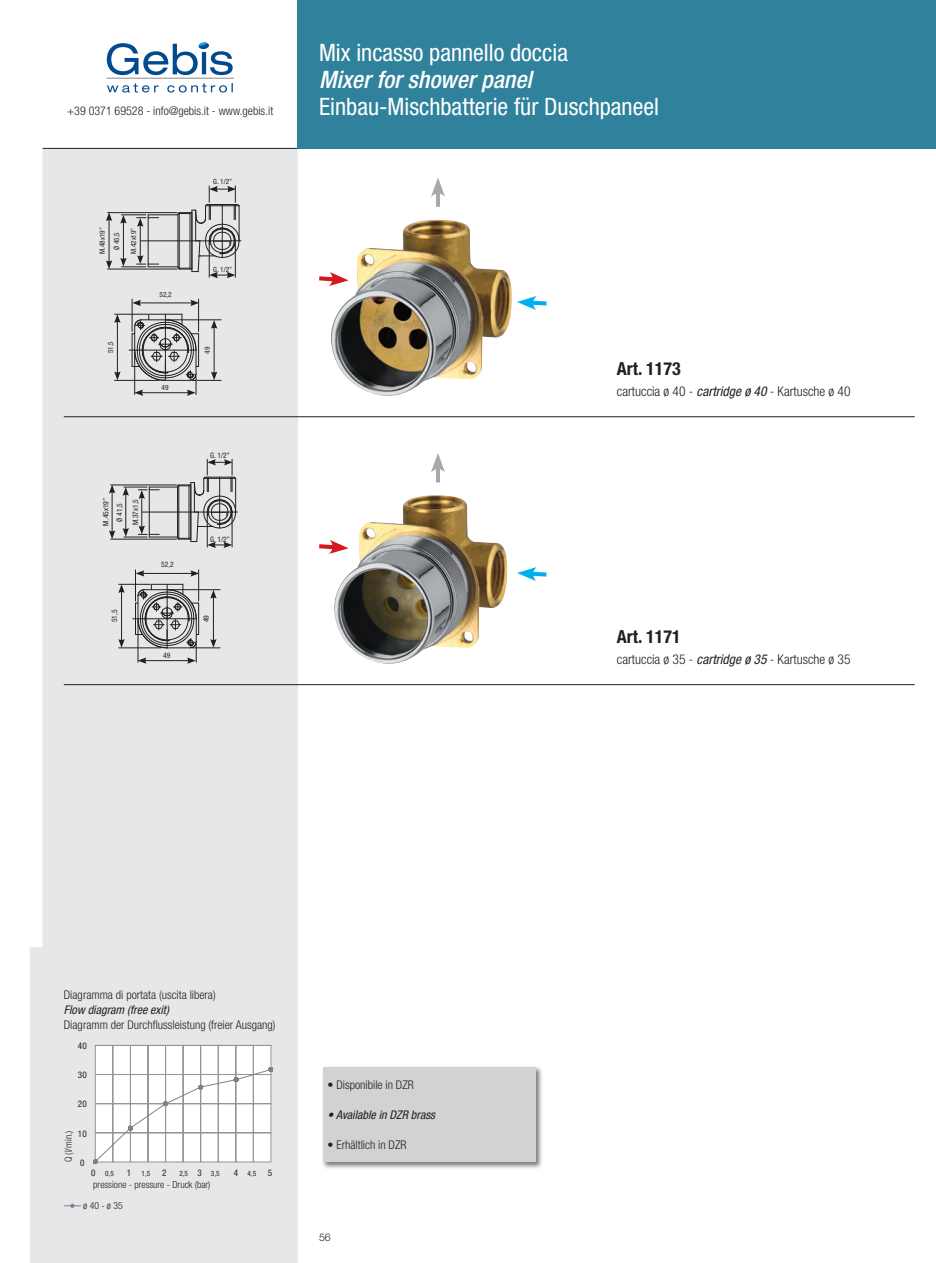
<style>
.page{position:relative;width:936px;height:1263px;background:#fff}
.page>*{position:absolute;margin:0;border:0;box-sizing:border-box;transform-origin:0 0}
.t1{font:condensed 24px "Helvetica Neue LT";color:#fff}
.t2{font:italic 500 condensed 24px "Helvetica Neue LT";color:#fff}
.t3{font:700 condensed 18px "Helvetica Neue LT";color:#231f20}
.t4{font:300 condensed 13.5px "Helvetica Neue LT";color:#231f20}
.t5{font:300 condensed 12px "Helvetica Neue LT";color:#231f20}
.t6{font:italic condensed 12px "Helvetica Neue LT";color:#231f20}
.t7{font:300 10.5px "Helvetica Neue LT";color:#231f20}
.t8{font:300 condensed 9.75px "Helvetica Neue LT";color:#231f20}
.t9{font:condensed 9.15px "Helvetica Neue LT";color:#231f20}
.t10{font:condensed 7.5px "Helvetica Neue LT";color:#231f20}
.t11{font:condensed 7.35px "Helvetica Neue LT";color:#231f20}
.t12{font:condensed 7.2px "Helvetica Neue LT";color:#231f20}
.s1{font-weight:400;font-style:italic}
.s2{font-size:9.15px}
</style>
<div class="page">
<div style="left:30px;top:149px;width:268px;height:1114px;background:#e6e7e9"></div>
<hr style="left:43px;top:148px;width:255px;height:1px;background:#231f20">
<div style="left:298px;top:0;width:637px;height:149px;background:#30829c"></div>
<svg style="left:107px;top:83px;width:126px;height:10px"></svg>
<hr style="left:106px;top:78px;width:128px;height:1px;background:#a8a9ad">
<svg style="left:107px;top:43px;width:126px;height:32px"></svg>
<hr style="left:64px;top:416px;width:850px;height:1px;background:#231f20">
<hr style="left:64px;top:684px;width:850px;height:1px;background:#231f20">
<div style="left:321px;top:1065px;width:222px;height:105px;background:#231f20;opacity:.6"></div>
<div style="left:323px;top:1067px;width:213px;height:95px;background:#d1d2d4"></div>
<svg style="left:92px;top:1045px;width:182px;height:120px"></svg>
<svg style="left:64px;top:1204px;width:17px;height:4px"></svg>
<svg style="left:517px;top:567px;width:30px;height:14px"></svg>
<svg style="left:319px;top:540px;width:15px;height:14px"></svg>
<img style="left:334px;top:495px;width:173px;height:169px">
<hr style="left:112px;top:491px;width:1px;height:42px;background:#231f20">
<svg style="left:109px;top:530px;width:6px;height:9px"></svg>
<svg style="left:109px;top:485px;width:6px;height:8px"></svg>
<hr style="left:111px;top:539px;width:66px;height:1px;background:#231f20">
<hr style="left:111px;top:485px;width:66px;height:1px;background:#231f20">
<hr style="left:142px;top:512px;width:95px;height:1px;background:#231f20">
<svg style="left:122px;top:459px;width:114px;height:89px;background:#c7c7c9"></svg>
<hr style="left:219px;top:477px;width:1px;height:51px;background:#231f20">
<hr style="left:121px;top:591px;width:1px;height:50px;background:#231f20">
<svg style="left:118px;top:639px;width:7px;height:9px"></svg>
<svg style="left:118px;top:584px;width:7px;height:9px"></svg>
<hr style="left:142px;top:573px;width:51px;height:1px;background:#231f20">
<svg style="left:136px;top:570px;width:8px;height:7px"></svg>
<svg style="left:190px;top:570px;width:8px;height:7px"></svg>
<hr style="left:119px;top:648px;width:42px;height:1px;background:#231f20">
<hr style="left:119px;top:584px;width:31px;height:1px;background:#231f20">
<hr style="left:135px;top:570px;width:1px;height:31px;background:#231f20">
<hr style="left:198px;top:570px;width:1px;height:31px;background:#231f20">
<svg style="left:135px;top:584px;width:85px;height:80px;background:#b7b7b8"></svg>
<hr style="left:167px;top:584px;width:1px;height:64px;background:#231f20">
<hr style="left:133px;top:618px;width:63px;height:1px;background:#231f20">
<img style="left:331px;top:220px;width:180px;height:176px">
<svg style="left:517px;top:296px;width:30px;height:14px"></svg>
<svg style="left:319px;top:272px;width:29px;height:14px"></svg>
<hr style="left:140px;top:224px;width:1px;height:34px;background:#231f20">
<hr style="left:123px;top:221px;width:1px;height:39px;background:#231f20">
<hr style="left:109px;top:219px;width:1px;height:44px;background:#231f20">
<svg style="left:106px;top:260px;width:6px;height:9px"></svg>
<svg style="left:106px;top:212px;width:6px;height:9px"></svg>
<hr style="left:107px;top:269px;width:70px;height:1px;background:#231f20">
<hr style="left:107px;top:212px;width:70px;height:1px;background:#231f20">
<hr style="left:148px;top:266px;width:30px;height:1px;background:#231f20">
<hr style="left:148px;top:215px;width:30px;height:1px;background:#231f20">
<hr style="left:148px;top:215px;width:1px;height:52px;background:#231f20">
<hr style="left:141px;top:241px;width:100px;height:1px;background:#231f20">
<svg style="left:120px;top:255px;width:39px;height:13px"></svg>
<svg style="left:120px;top:215px;width:39px;height:12px"></svg>
<svg style="left:177px;top:186px;width:63px;height:92px;background:#bebec0"></svg>
<hr style="left:222px;top:204px;width:1px;height:54px;background:#231f20">
<hr style="left:117px;top:321px;width:1px;height:53px;background:#231f20">
<svg style="left:114px;top:371px;width:7px;height:9px"></svg>
<svg style="left:114px;top:315px;width:7px;height:8px"></svg>
<hr style="left:139px;top:303px;width:54px;height:1px;background:#231f20">
<svg style="left:133px;top:300px;width:8px;height:6px"></svg>
<svg style="left:190px;top:300px;width:8px;height:6px"></svg>
<hr style="left:114px;top:380px;width:45px;height:1px;background:#231f20">
<hr style="left:114px;top:314px;width:33px;height:1px;background:#231f20">
<hr style="left:132px;top:299px;width:1px;height:32px;background:#231f20">
<hr style="left:198px;top:299px;width:1px;height:32px;background:#231f20">
<svg style="left:132px;top:314px;width:89px;height:82px;background:#b9b9bb"></svg>
<hr style="left:165px;top:314px;width:1px;height:66px;background:#231f20">
<hr style="left:129px;top:350px;width:67px;height:1px;background:#231f20">
<hr style="left:436px;top:189px;width:4px;height:18px;background:#a8a9ad">
<svg style="left:431px;top:178px;width:14px;height:19px"></svg>
<hr style="left:436px;top:465px;width:4px;height:17px;background:#a8a9ad">
<svg style="left:431px;top:453px;width:14px;height:19px"></svg>
<p class="t5" style="left:67px;top:104px;width:208px">+39 0371 69528 - info@gebis.it - www.gebis.it</p>
<p class="t12" style="left:98px;top:254px;width:28px;rotate:-90deg">M.48x19”</p>
<p class="t12" style="left:112px;top:250px;width:19px;rotate:-90deg">Ø 45,5</p>
<p class="t12" style="left:129px;top:254px;width:28px;rotate:-90deg">M.42x19”</p>
<p class="t12" style="left:160px;top:290px;width:14px">52,2</p>
<p class="t12" style="left:213px;top:177px;width:20px">G. 1/2”</p>
<p class="t12" style="left:213px;top:265px;width:20px">G. 1/2”</p>
<p class="t12" style="left:106px;top:353px;width:14px;rotate:-90deg">51,5</p>
<p class="t12" style="left:203px;top:354px;width:8px;rotate:-90deg">49</p>
<p class="t12" style="left:161px;top:383px;width:8px">49</p>
<p class="t10" style="left:102px;top:525px;width:29px;rotate:-90deg">M.45x19”</p>
<p class="t10" style="left:115px;top:521px;width:20px;rotate:-90deg">Ø 41,5</p>
<p class="t10" style="left:131px;top:525px;width:28px;rotate:-90deg">M.37x1,5</p>
<p class="t10" style="left:161px;top:560px;width:14px">52,2</p>
<p class="t10" style="left:210px;top:451px;width:21px">G. 1/2”</p>
<p class="t10" style="left:210px;top:535px;width:21px">G. 1/2”</p>
<p class="t10" style="left:110px;top:622px;width:14px;rotate:-90deg">51,5</p>
<p class="t10" style="left:202px;top:622px;width:9px;rotate:-90deg">49</p>
<p class="t10" style="left:163px;top:651px;width:9px">49</p>
<h1 class="t1" style="left:319px;top:39px;width:250px">Mix incasso pannello doccia</h1>
<h1 class="t2" style="left:319px;top:66px;width:214px">Mixer for shower panel</h1>
<h1 class="t1" style="left:319px;top:93px;width:341px">Einbau-Mischbatterie für Duschpaneel</h1>
<h2 class="t3" style="left:617px;top:358px;width:65px">Art. 1173</h2>
<p class="t4" style="left:617px;top:383px;width:235px">cartuccia ø 40 - <span class="s1">cartridge ø 40</span> - Kartusche ø 40</p>
<h2 class="t3" style="left:617px;top:625px;width:65px">Art. 1171</h2>
<p class="t4" style="left:617px;top:651px;width:235px">cartuccia ø 35 - <span class="s1">cartridge ø 35</span> - Kartusche ø 35</p>
<p class="t5" style="left:64px;top:987px;width:153px">Diagramma di portata (uscita libera)</p>
<p class="t6" style="left:64px;top:1002px;width:107px">Flow diagram (free exit)</p>
<p class="t5" style="left:64px;top:1017px;width:213px">Diagramm der Durchflussleistung (freier Ausgang)</p>
<p class="t9" style="left:78px;top:1040px;width:10px">40</p>
<p class="t9" style="left:78px;top:1069px;width:10px">30</p>
<p class="t9" style="left:78px;top:1099px;width:10px">20</p>
<p class="t9" style="left:78px;top:1128px;width:10px">10</p>
<p class="t8" style="left:63px;top:1162px;width:33px;rotate:-90deg">Q (l/min.)</p>
<p class="t9" style="left:80px;top:1158px;width:6px">0</p>
<p class="t11" style="left:91px;top:1169px;width:24px"><span class="s2">0</span> 0,5</p>
<p class="t11" style="left:127px;top:1169px;width:25px"><span class="s2">1</span> 1,5</p>
<p class="t9" style="left:162px;top:1167px;width:6px">2</p>
<p class="t11" style="left:179px;top:1169px;width:42px">2,5 <span class="s2">3</span> 3,5</p>
<p class="t11" style="left:234px;top:1169px;width:24px"><span class="s2">4</span> 4,5</p>
<p class="t9" style="left:268px;top:1167px;width:6px">5</p>
<p class="t8" style="left:93px;top:1179px;width:119px">pressione - pressure - Druck (bar)</p>
<p class="t8" style="left:83px;top:1200px;width:41px">ø 40 - ø 35</p>
<p class="t5" style="left:327px;top:1078px;width:88px">• Disponibile in DZR</p>
<p class="t6" style="left:327px;top:1108px;width:109px">• Available in DZR brass</p>
<p class="t5" style="left:327px;top:1138px;width:80px">• Erhältlich in DZR</p>
<p class="t7" style="left:319px;top:1230px;width:13px">56</p>
</div>
